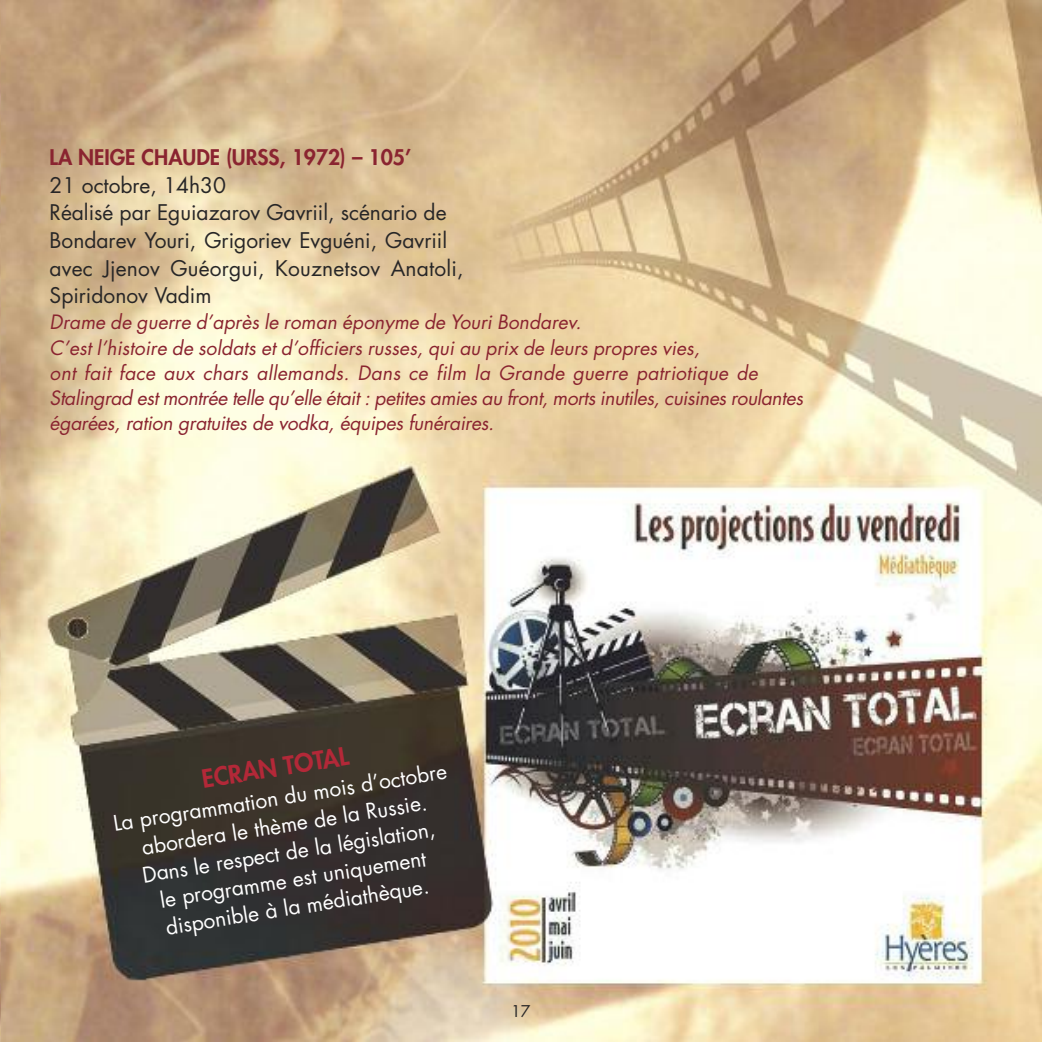
<style>
.page{position:relative;width:1042px;height:1042px;background:#fff}
.page>*{position:absolute;margin:0;border:0;box-sizing:border-box;transform-origin:0 0}
.t1{font:800 24.5px "Futura";color:#b32838}
.t2{font:21px/27.7px "Futura";color:#272627}
.t3{font:21px/27.7px "Futura";color:#fff;text-align:center}
.t4{font:800 21px "Futura";color:#8a2430}
.t5{font:italic 19.25px/25.2px "Futura";color:#8a2430}
.t6{font:15.75px "Futura";color:#272627}
</style>
<div class="page">
<img style="left:0;top:0;width:1042px;height:1042px">
<p class="t4" style="left:50px;top:147px;width:363px">LA NEIGE CHAUDE (URSS, 1972) – 105’</p>
<p class="t2" style="left:50px;top:173px;width:415px">21 octobre, 14h30<br>Réalisé par Eguiazarov Gavriil, scénario de Bondarev Youri, Grigoriev Evguéni, Gavriil avec Jjenov Guéorgui, Kouznetsov Anatoli, Spiridonov Vadim</p>
<p class="t5" style="left:50px;top:311px;width:755px">Drame de guerre d’après le roman éponyme de Youri Bondarev.<br>C’est l’histoire de soldats et d’officiers russes, qui au prix de leurs propres vies,<br>ont fait face aux chars allemands. Dans ce film la Grande guerre patriotique de Stalingrad est montrée telle qu’elle était : petites amies au front, morts inutiles, cuisines roulantes égarées, ration gratuites de vodka, équipes funéraires.</p>
<p class="t1" style="left:200px;top:767px;width:150px;rotate:-9deg">ECRAN TOTAL</p>
<p class="t3" style="left:112px;top:812px;width:339px;rotate:-9deg">La programmation du mois d’octobre abordera le thème de la Russie.<br>Dans le respect de la législation,<br>le programme est uniquement disponible à la médiathèque.</p>
<p class="t6" style="left:511px;top:1003px;width:21px">17</p>
</div>
